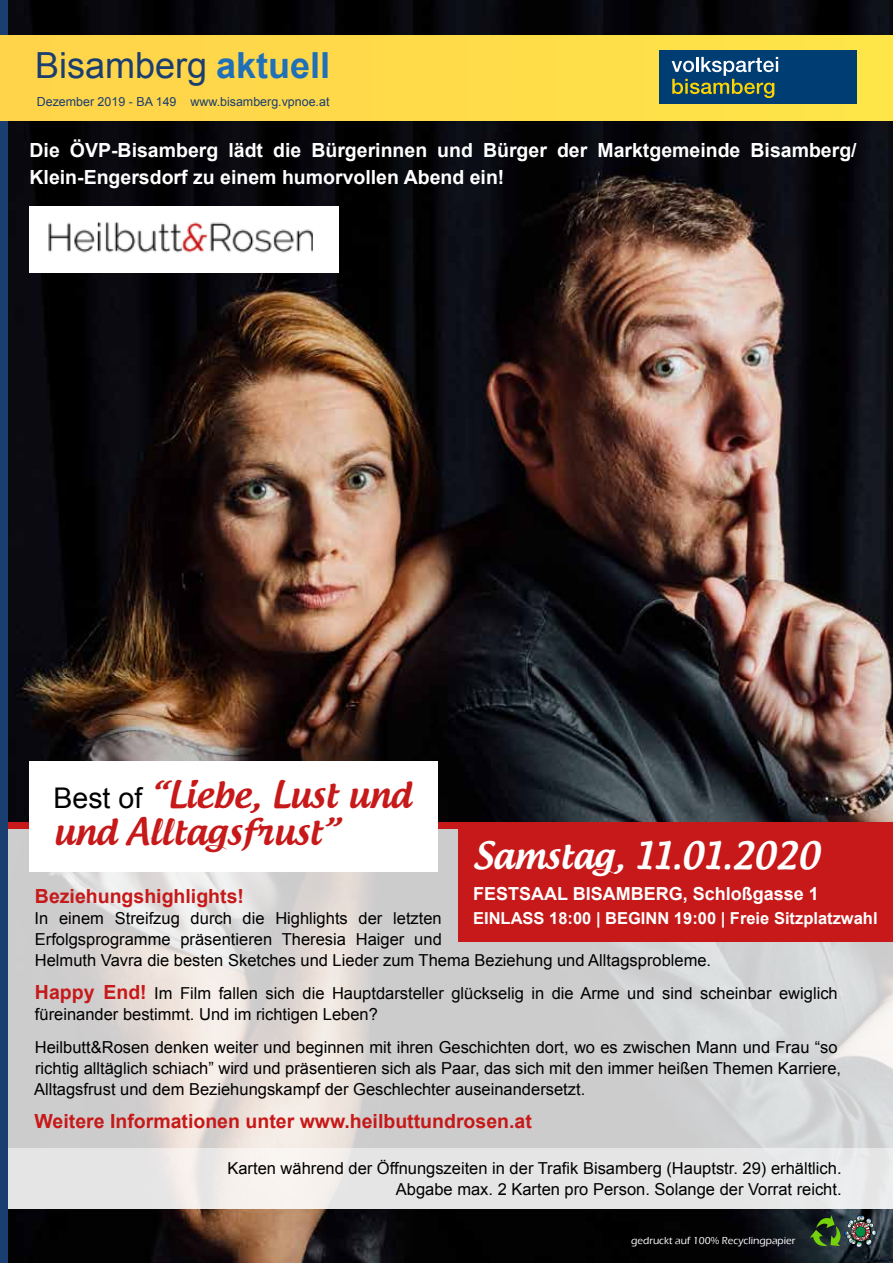
<style>
.page{position:relative;width:893px;height:1263px;background:#fff}
.page>*{position:absolute;margin:0;border:0;box-sizing:border-box;transform-origin:0 0}
.t1{font:500 36px/37.2px "Androgyne";color:#c71919}
.t2{font:500 36px "Androgyne";color:#fff}
.t3{font:36px "Arial";color:#1b3e70}
.t4{font:700 19.5px/27px "Arial";color:#fff}
.t5{font:700 19.5px "Arial";color:#c71919}
.t6{font:700 18px "Arial";color:#fff}
.t7{font:16.5px/21px "Arial";color:#000}
.t8{font:700 16.5px "Arial";color:#fff}
.t9{font:12.45px "Arial";color:#1b3e70}
.t10{font:500 10.5px "Eras ITC";color:#fff}
.s1{font-weight:700;color:#1f70b8}
.s2{font-family:"Arial";font-weight:400;font-size:28.5px;color:#000}
.s3{font-weight:700;font-size:19.5px;color:#c71919}
</style>
<div class="page">
<img style="left:8px;top:0;width:885px;height:35px">
<img style="left:8px;top:120px;width:885px;height:1143px">
<svg style="left:8px;top:829px;width:885px;height:319px;background:#d6d5d4"></svg>
<img style="left:810px;top:1215px;width:66px;height:33px">
<img style="left:30px;top:206px;width:308px;height:66px">
<div style="left:6px;top:823px;width:887px;height:6px;background:#c71919"></div>
<div style="left:30px;top:761px;width:408px;height:111px;background:#fff"></div>
<svg style="left:8px;top:1148px;width:885px;height:61px;background:#e8e7e7"></svg>
<div style="left:458px;top:827px;width:435px;height:115px;background:#c71919"></div>
<div style="left:0;top:0;width:8px;height:1263px;background:#1b3e70"></div>
<div style="left:0;top:35px;width:893px;height:85px;background:#ffda49"></div>
<div style="left:659px;top:50px;width:198px;height:54px;background:#003d73"></div>
<svg style="left:672px;top:57px;width:106px;height:41px"></svg>
<h1 class="t3" style="left:35px;top:42px;width:297px">Bisamberg <span class="s1">aktuell</span></h1>
<p class="t9" style="left:37px;top:93px;width:294px">Dezember 2019 - BA 149 www.bisamberg.vpnoe.at</p>
<p class="t4" style="left:30px;top:137px;width:829px">Die ÖVP-Bisamberg lädt die Bürgerinnen und Bürger der Marktgemeinde Bisamberg/<br>Klein-Engersdorf zu einem humorvollen Abend ein!</p>
<h1 class="t1" style="left:54px;top:775px;width:359px"><span class="s2">Best of</span> “Liebe, Lust und und Alltagsfrust”</h1>
<h1 class="t2" style="left:473px;top:832px;width:348px">Samstag, 11.01.2020</h1>
<p class="t6" style="left:473px;top:882px;width:347px">FESTSAAL BISAMBERG, Schloßgasse 1</p>
<p class="t8" style="left:473px;top:907px;width:406px">EINLASS 18:00 | BEGINN 19:00 | Freie Sitzplatzwahl</p>
<p class="t5" style="left:35px;top:883px;width:211px">Beziehungshighlights!</p>
<p class="t7" style="left:35px;top:908px;width:678px">In einem Streifzug durch die Highlights der letzten<br>Erfolgsprogramme präsentieren Theresia Haiger und<br>Helmuth Vavra die besten Sketches und Lieder zum Thema Beziehung und Alltagsprobleme.</p>
<p class="t7" style="left:35px;top:983px;width:804px"><span class="s3">Happy End!</span> Im Film fallen sich die Hauptdarsteller glückselig in die Arme und sind scheinbar ewiglich füreinander bestimmt. Und im richtigen Leben?</p>
<p class="t7" style="left:34px;top:1037px;width:809px">Heilbutt&amp;Rosen denken weiter und beginnen mit ihren Geschichten dort, wo es zwischen Mann und Frau “so richtig alltäglich schiach” wird und präsentieren sich als Paar, das sich mit den immer heißen Themen Karriere,<br>Alltagsfrust und dem Beziehungskampf der Geschlechter auseinandersetzt.</p>
<p class="t5" style="left:35px;top:1108px;width:499px">Weitere Informationen unter www.heilbuttundrosen.at</p>
<p class="t7" style="left:227px;top:1158px;width:616px;text-align:right">Karten während der Öffnungszeiten in der Trafik Bisamberg (Hauptstr. 29) erhältlich.<br>Abgabe max. 2 Karten pro Person. Solange der Vorrat reicht.</p>
<p class="t10" style="left:631px;top:1234px;width:166px">gedruckt auf 100% Recyclingpapier</p>
</div>
